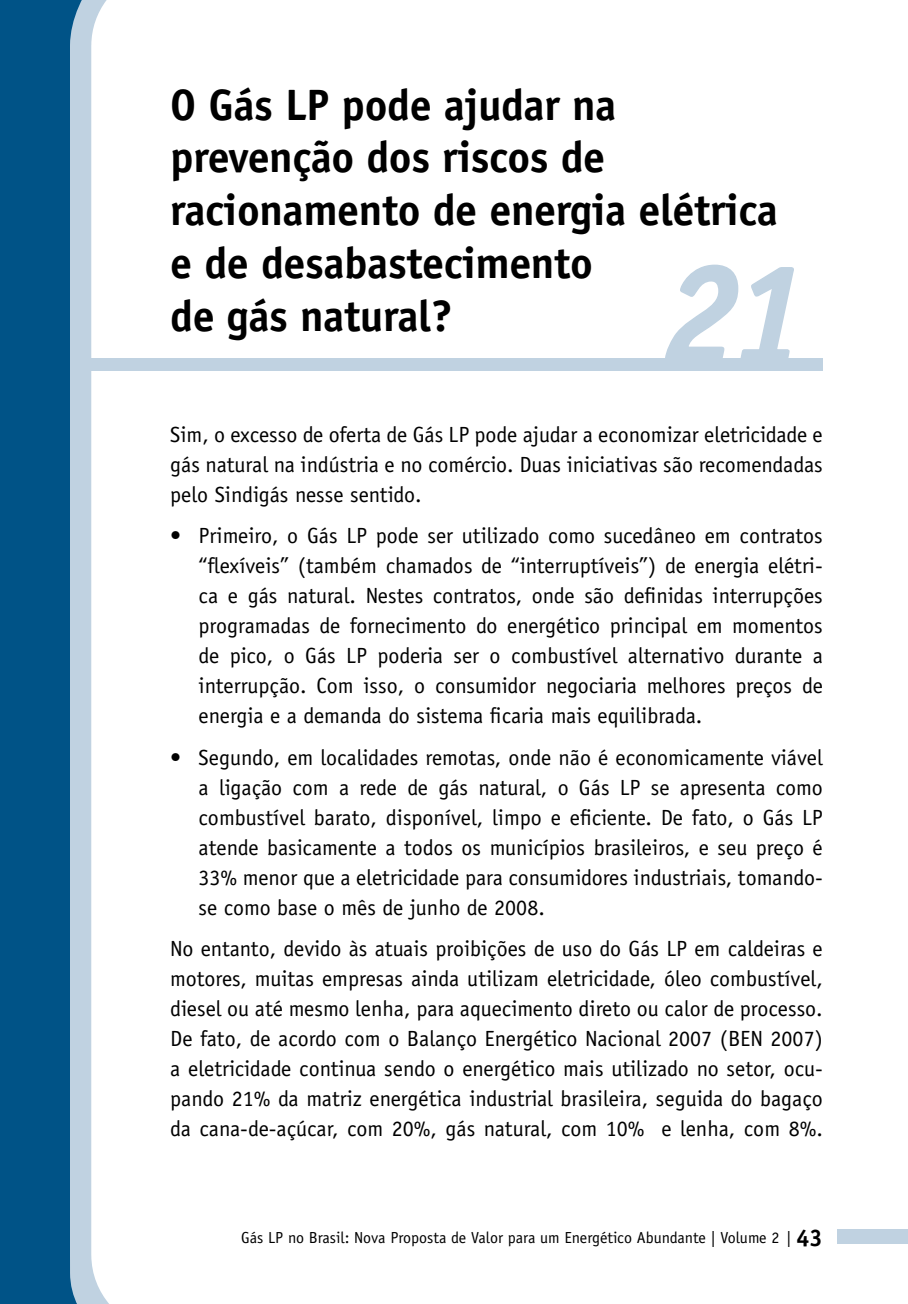
<style>
.page{position:relative;width:908px;height:1304px;background:#fff}
.page>*{position:absolute;margin:0;border:0;box-sizing:border-box;transform-origin:0 0}
.t1{font:italic 700 142.2px "Officina Sans";color:#c0d2e1}
.t2{font:700 44px/52.8px "Officina Sans";letter-spacing:-.01em;color:#000}
.t3{font:22px/30px "Officina Sans";color:#000;text-align:justify}
.t4{font:16px "Officina Sans";color:#000}
.s1{font-weight:700;font-size:24px}
</style>
<div class="page">
<div style="left:85px;top:359px;width:737px;height:12px;background:#c0d2e1"></div>
<svg style="left:663px;top:264px;width:131px;height:95px"></svg>
<div style="left:836px;top:1229px;width:71px;height:15px;background:#c0d2e1"></div>
<svg style="left:0;top:0;width:102px;height:1304px;background:#3d7ca3"></svg>
<h2 class="t2" style="left:170px;top:78px;width:609px">O Gás LP pode ajudar na prevenção dos riscos de racionamento de energia elétrica e de desabastecimento<br>de gás natural?</h2>
<h1 class="t1" style="left:661px;top:229px;width:147px">21</h1>
<p class="t3" style="left:170px;top:419px;width:653px">Sim, o excesso de oferta de Gás LP pode ajudar a economizar eletricidade e gás natural na indústria e no comércio. Duas iniciativas são recomendadas pelo Sindigás nesse sentido.</p>
<p class="t3" style="left:198px;top:521px;width:625px;text-indent:-28px">• Primeiro, o Gás LP pode ser utilizado como sucedâneo em contratos “flexíveis” (também chamados de “interruptíveis”) de energia elétri&shy;ca e gás natural. Nestes contratos, onde são definidas interrupções programadas de fornecimento do energético principal em momentos de pico, o Gás LP poderia ser o combustível alternativo durante a interrupção. Com isso, o consumidor negociaria melhores preços de energia e a demanda do sistema ficaria mais equilibrada.</p>
<p class="t3" style="left:198px;top:742px;width:625px;text-indent:-28px">• Segundo, em localidades remotas, onde não é economicamente viável a ligação com a rede de gás natural, o Gás LP se apresenta como combustível barato, disponível, limpo e eficiente. De fato, o Gás LP atende basicamente a todos os municípios brasileiros, e seu preço é 33% menor que a eletricidade para consumidores industriais, tomando&shy;se como base o mês de junho de 2008.</p>
<p class="t3" style="left:170px;top:934px;width:654px">No entanto, devido às atuais proibições de uso do Gás LP em caldeiras e motores, muitas empresas ainda utilizam eletricidade, óleo combustível, diesel ou até mesmo lenha, para aquecimento direto ou calor de processo.<br>De fato, de acordo com o Balanço Energético Nacional 2007 (BEN 2007) a eletricidade continua sendo o energético mais utilizado no setor, ocu&shy;pando 21% da matriz energética industrial brasileira, seguida do bagaço da cana-de-açúcar, com 20%, gás natural, com 10% e lenha, com 8%.</p>
<p class="t4" style="left:241px;top:1228px;width:583px">Gás LP no Brasil: Nova Proposta de Valor para um Energético Abundante | Volume 2 | <span class="s1">43</span></p>
</div>
